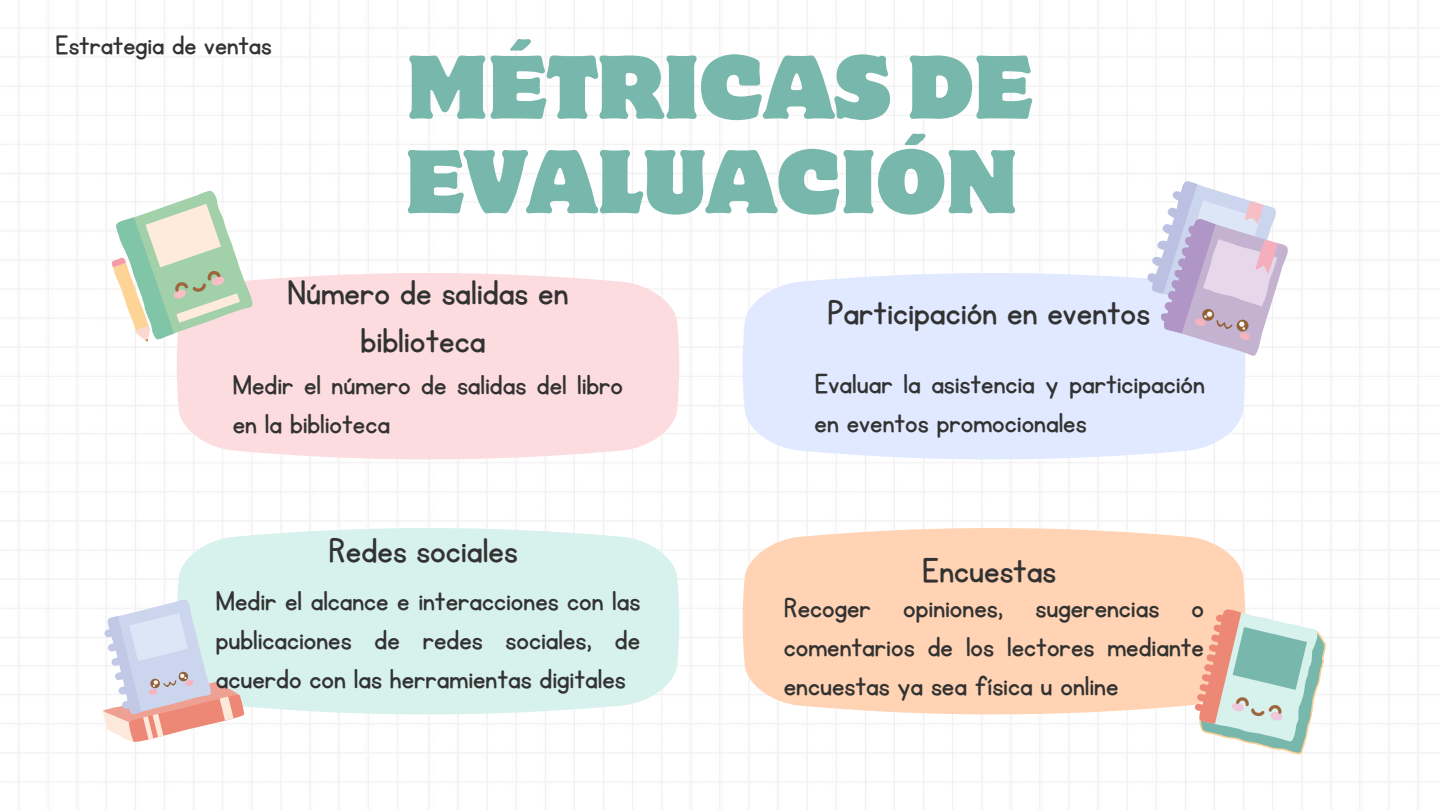
<style>
.page{position:relative;width:1440px;height:810px;background:#fff}
.page>*{position:absolute;margin:0;border:0;box-sizing:border-box;transform-origin:0 0}
.t1{font:80px/94.5px "Motter Corpus ITC Std";color:#78b8ac}
.t2{font:40px/48.8px "KG Primary Penmanship";color:#323232;text-align:center}
.t3{font:32px/39px "KG Primary Penmanship";color:#323232}
.t4{font:31px "KG Primary Penmanship";color:#323232}
</style>
<div class="page">
<svg style="left:743px;top:273px;width:503px;height:187px;background:#e2eafe"></svg>
<svg style="left:743px;top:528px;width:503px;height:187px;background:#fed6b9"></svg>
<svg style="left:177px;top:273px;width:503px;height:187px;background:#fddee1"></svg>
<svg style="left:177px;top:528px;width:503px;height:187px;background:#d9f1ed"></svg>
<svg style="left:110px;top:189px;width:145px;height:155px"></svg>
<svg style="left:1145px;top:179px;width:147px;height:179px"></svg>
<svg style="left:1194px;top:606px;width:138px;height:151px"></svg>
<svg style="left:102px;top:598px;width:144px;height:150px"></svg>
<h2 class="t4" style="left:55px;top:30px;width:218px">Estrategia de ventas</h2>
<p class="t1" style="left:405px;top:46px;width:629px">MÉTRICAS DE<br>EVALUACIÓN</p>
<p class="t2" style="left:288px;top:269px;width:282px">Número de salidas en biblioteca</p>
<h2 class="t2" style="left:828px;top:290px;width:323px">Participación en eventos</h2>
<p class="t3" style="left:233px;top:366px;width:392px">Medir el número de salidas del libro en la biblioteca</p>
<h1 class="t2" style="left:329px;top:527px;width:191px">Redes sociales</h1>
<p class="t3" style="left:216px;top:583px;width:426px;text-align:justify">Medir el alcance e interacciones con las publicaciones de redes sociales, de acuerdo con las herramientas digitales</p>
<h2 class="t3" style="left:815px;top:366px;width:392px">Evaluar la asistencia y participación en eventos promocionales</h2>
<p class="t2" style="left:922px;top:547px;width:136px">Encuestas</p>
<p class="t3" style="left:784px;top:590px;width:422px;text-align:justify">Recoger opiniones, sugerencias o comentarios de los lectores mediante encuestas ya sea física u online</p>
</div>
